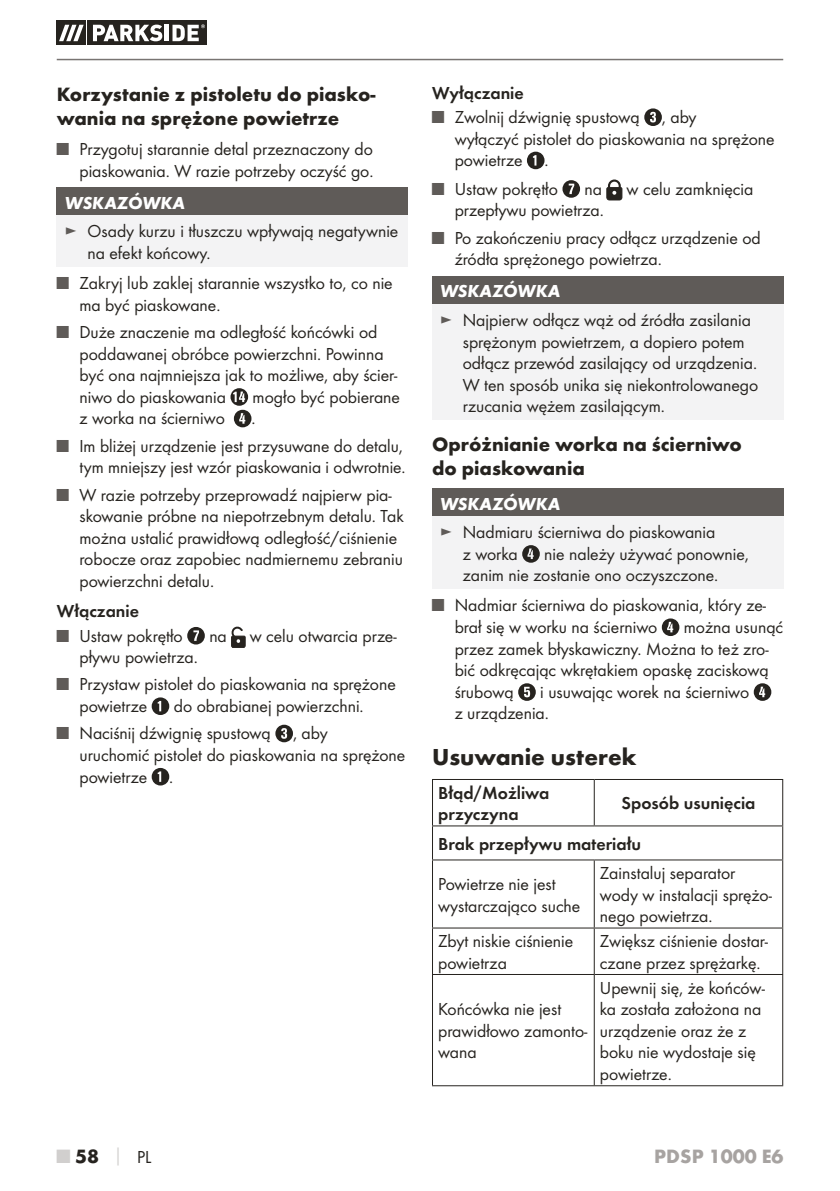
<style>
.page{position:relative;width:840px;height:1191px;background:#fff}
.page>*{position:absolute;margin:0;border:0;box-sizing:border-box;transform-origin:0 0}
.t1{font:700 24px "Futura";color:#26231f}
.t2{font:700 20px/24px "Futura";color:#26231f}
.t3{font:700 20px "Futura";color:#a7a3a1}
.t4{font:18px/21.6px "Futura Boo";color:#26231f}
.t5{font:18px/21.6px "Futura Dem";color:#26231f}
.t6{font:italic 700 18px "Futura";color:#fff}
.s1{color:#5f5b58}
.s2{color:#d1cfce}
.s3{font-size:18px;color:#d1cfce}
.s4{font-family:"Futura Boo";font-weight:400;font-size:18px}
</style>
<div class="page">
<hr style="left:57px;top:59px;width:725px;height:1px;background:#787472">
<svg style="left:57px;top:21px;width:29px;height:24px"></svg>
<div style="left:88px;top:21px;width:119px;height:24px;background:#26231f"></div>
<svg style="left:59px;top:25px;width:25px;height:16px"></svg>
<svg style="left:93px;top:25px;width:69px;height:16px"></svg>
<hr style="left:165px;top:25px;width:4px;height:16px;background:#fff">
<svg style="left:172px;top:24px;width:33px;height:17px"></svg>
<div style="left:57px;top:187px;width:351px;height:29px;background:#5f5b58"></div>
<div style="left:57px;top:216px;width:351px;height:51px;background:#f3f3f4"></div>
<svg style="left:230px;top:388px;width:21px;height:39px"></svg>
<svg style="left:187px;top:627px;width:18px;height:17px"></svg>
<svg style="left:231px;top:626px;width:14px;height:21px"></svg>
<svg style="left:152px;top:697px;width:17px;height:18px"></svg>
<svg style="left:275px;top:724px;width:18px;height:18px"></svg>
<svg style="left:152px;top:768px;width:17px;height:17px"></svg>
<svg style="left:644px;top:108px;width:17px;height:18px"></svg>
<svg style="left:526px;top:152px;width:18px;height:17px"></svg>
<svg style="left:562px;top:180px;width:17px;height:18px"></svg>
<svg style="left:606px;top:179px;width:15px;height:21px"></svg>
<div style="left:609px;top:188px;width:9px;height:9px;border:2px solid #26231f;border-radius:50%"></div>
<div style="left:432px;top:276px;width:350px;height:28px;background:#5f5b58"></div>
<div style="left:432px;top:304px;width:350px;height:116px;background:#f3f3f4"></div>
<div style="left:432px;top:488px;width:350px;height:28px;background:#5f5b58"></div>
<div style="left:432px;top:516px;width:350px;height:73px;background:#f3f3f4"></div>
<svg style="left:522px;top:545px;width:17px;height:18px"></svg>
<svg style="left:661px;top:618px;width:18px;height:18px"></svg>
<svg style="left:518px;top:683px;width:17px;height:18px"></svg>
<svg style="left:753px;top:683px;width:17px;height:18px"></svg>
<hr style="left:432px;top:779px;width:162px;height:1px;background:#26231f">
<hr style="left:432px;top:780px;width:1px;height:45px;background:#26231f">
<hr style="left:594px;top:779px;width:188px;height:1px;background:#26231f">
<hr style="left:593px;top:780px;width:1px;height:45px;background:#26231f">
<hr style="left:781px;top:780px;width:1px;height:45px;background:#26231f">
<hr style="left:432px;top:825px;width:162px;height:1px;background:#26231f">
<hr style="left:432px;top:826px;width:1px;height:33px;background:#26231f">
<hr style="left:594px;top:825px;width:188px;height:1px;background:#26231f">
<hr style="left:781px;top:826px;width:1px;height:33px;background:#26231f">
<hr style="left:432px;top:859px;width:162px;height:1px;background:#26231f">
<hr style="left:432px;top:860px;width:1px;height:67px;background:#26231f">
<hr style="left:594px;top:859px;width:188px;height:1px;background:#26231f">
<hr style="left:593px;top:860px;width:1px;height:67px;background:#26231f">
<hr style="left:781px;top:860px;width:1px;height:67px;background:#26231f">
<hr style="left:432px;top:927px;width:162px;height:1px;background:#26231f">
<hr style="left:432px;top:928px;width:1px;height:46px;background:#26231f">
<hr style="left:594px;top:927px;width:188px;height:1px;background:#26231f">
<hr style="left:593px;top:928px;width:1px;height:46px;background:#26231f">
<hr style="left:781px;top:928px;width:1px;height:46px;background:#26231f">
<hr style="left:432px;top:974px;width:162px;height:1px;background:#26231f">
<hr style="left:432px;top:975px;width:1px;height:110px;background:#26231f">
<hr style="left:594px;top:974px;width:188px;height:1px;background:#26231f">
<hr style="left:593px;top:975px;width:1px;height:110px;background:#26231f">
<hr style="left:781px;top:975px;width:1px;height:110px;background:#26231f">
<hr style="left:432px;top:1085px;width:350px;height:1px;background:#26231f">
<p class="t2" style="left:57px;top:84px;width:320px">Korzystanie z pistoletu do piasko&shy;wania na sprężone powietrze</p>
<p class="t4" style="left:57px;top:139px;width:318px;text-align:right"><span class="s1">■</span> Przygotuj starannie detal przeznaczony do piaskowania. W razie potrzeby oczyść go.</p>
<p class="t6" style="left:65px;top:197px;width:122px">WSKAZÓWKA</p>
<p class="t4" style="left:87px;top:221px;width:312px;text-indent:-23px"><span class="s1">►</span> Osady kurzu i tłuszczu wpływają negatywnie na efekt końcowy.</p>
<p class="t4" style="left:79px;top:273px;width:314px;text-indent:-23px"><span class="s1">■</span> Zakryj lub zaklej starannie wszystko to, co nie ma być piaskowane.</p>
<p class="t4" style="left:79px;top:322px;width:319px;text-indent:-23px"><span class="s1">■</span> Duże znaczenie ma odległość końcówki od poddawanej obróbce powierzchni. Powinna być ona najmniejsza jak to możliwe, aby ścier&shy;niwo do piaskowania</p>
<p class="t4" style="left:252px;top:387px;width:149px">mogło być pobierane</p>
<p class="t4" style="left:79px;top:408px;width:147px">z worka na ścierniwo</p>
<p class="t4" style="left:251px;top:408px;width:6px">.</p>
<p class="t4" style="left:57px;top:436px;width:350px;text-align:right"><span class="s1">■</span> Im bliżej urządzenie jest przysuwane do detalu, tym mniejszy jest wzór piaskowania i odwrotnie.</p>
<p class="t4" style="left:79px;top:484px;width:325px;text-indent:-23px"><span class="s1">■</span> W razie potrzeby przeprowadź najpierw pia&shy;skowanie próbne na niepotrzebnym detalu. Tak można ustalić prawidłową odległość/ciśnienie robocze oraz zapobiec nadmiernemu zebraniu powierzchni detalu.</p>
<p class="t5" style="left:57px;top:601px;width:84px">Włączanie</p>
<p class="t4" style="left:57px;top:625px;width:127px"><span class="s1">■</span> Ustaw pokrętło</p>
<p class="t4" style="left:209px;top:625px;width:19px">na</p>
<p class="t4" style="left:249px;top:625px;width:148px">w celu otwarcia prze-</p>
<p class="t4" style="left:79px;top:647px;width:120px">pływu powietrza.</p>
<p class="t4" style="left:79px;top:674px;width:318px;text-indent:-23px"><span class="s1">■</span> Przystaw pistolet do piaskowania na sprężone powietrze</p>
<p class="t4" style="left:174px;top:696px;width:191px">do obrabianej powierzchni.</p>
<p class="t4" style="left:79px;top:723px;width:327px;text-indent:-23px"><span class="s1">■</span> Naciśnij dźwignię spustową , aby<br>uruchomić pistolet do piaskowania na sprężone powietrze .</p>
<p class="t5" style="left:432px;top:83px;width:93px">Wyłączanie</p>
<p class="t4" style="left:454px;top:107px;width:321px;text-indent:-23px"><span class="s1">■</span> Zwolnij dźwignię spustową , aby<br>wyłączyć pistolet do piaskowania na sprężone powietrze .</p>
<p class="t4" style="left:432px;top:179px;width:127px"><span class="s1">■</span> Ustaw pokrętło</p>
<p class="t4" style="left:584px;top:179px;width:19px">na</p>
<p class="t4" style="left:626px;top:179px;width:128px">w celu zamknięcia</p>
<p class="t4" style="left:454px;top:200px;width:151px">przepływu powietrza.</p>
<p class="t4" style="left:454px;top:228px;width:307px;text-indent:-23px"><span class="s1">■</span> Po zakończeniu pracy odłącz urządzenie od źródła sprężonego powietrza.</p>
<p class="t6" style="left:440px;top:285px;width:122px">WSKAZÓWKA</p>
<p class="t4" style="left:462px;top:310px;width:297px;text-indent:-23px"><span class="s1">►</span> Najpierw odłącz wąż od źródła zasilania sprężonym powietrzem, a dopiero potem odłącz przewód zasilający od urządzenia.<br>W ten sposób unika się niekontrolowanego rzucania wężem zasilającym.</p>
<p class="t2" style="left:432px;top:433px;width:311px">Opróżnianie worka na ścierniwo do piaskowania</p>
<p class="t6" style="left:440px;top:497px;width:122px">WSKAZÓWKA</p>
<p class="t4" style="left:462px;top:522px;width:254px;text-indent:-23px"><span class="s1">►</span> Nadmiaru ścierniwa do piaskowania z worka</p>
<p class="t4" style="left:462px;top:544px;width:287px;text-indent:81px">nie należy używać ponownie, zanim nie zostanie ono oczyszczone.</p>
<p class="t4" style="left:454px;top:595px;width:312px;text-indent:-23px"><span class="s1">■</span> Nadmiar ścierniwa do piaskowania, który ze&shy;brał się w worku na ścierniwo</p>
<p class="t4" style="left:454px;top:617px;width:330px;text-indent:229px">można usunąć przez zamek błyskawiczny. Można to też zro&shy;bić odkręcając wkrętakiem opaskę zaciskową śrubową</p>
<p class="t4" style="left:454px;top:682px;width:296px;text-indent:85px">i usuwając worek na ścierniwo z urządzenia.</p>
<h1 class="t1" style="left:432px;top:747px;width:206px">Usuwanie usterek</h1>
<p class="t5" style="left:438px;top:782px;width:113px">Błąd/Możliwa przyczyna</p>
<p class="t5" style="left:621px;top:793px;width:135px">Sposób usunięcia</p>
<p class="t5" style="left:438px;top:833px;width:204px">Brak przepływu materiału</p>
<p class="t4" style="left:438px;top:874px;width:144px">Powietrze nie jest wystarczająco suche</p>
<p class="t4" style="left:599px;top:863px;width:173px">Zainstaluj separator wody w instalacji sprężo&shy;nego powietrza.</p>
<p class="t4" style="left:438px;top:931px;width:136px">Zbyt niskie ciśnienie powietrza</p>
<p class="t4" style="left:599px;top:931px;width:170px">Zwiększ ciśnienie dostar&shy;czane przez sprężarkę.</p>
<p class="t4" style="left:438px;top:999px;width:151px">Końcówka nie jest prawidłowo zamonto&shy;wana</p>
<p class="t4" style="left:599px;top:977px;width:167px">Upewnij się, że końców&shy;ka została założona na urządzenie oraz że z boku nie wydostaje się powietrze.</p>
<p class="t2" style="left:57px;top:1145px;width:96px"><span class="s2">■</span> 58 <span class="s3">│</span> <span class="s4">PL</span></p>
<p class="t3" style="left:654px;top:1147px;width:131px">PDSP 1000 E6</p>
</div>
